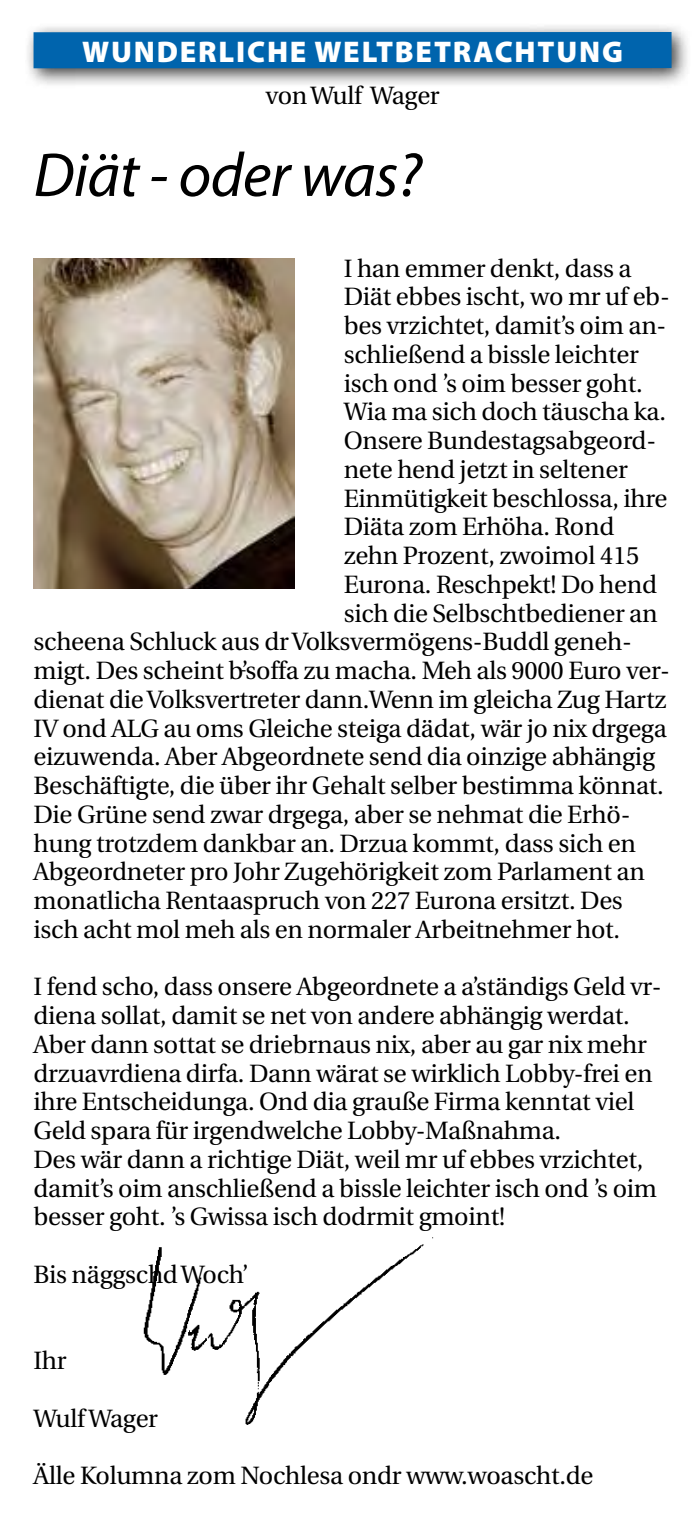
<style>
.page{position:relative;width:699px;height:1513px;background:#fff}
.page>*{position:absolute;margin:0;border:0;box-sizing:border-box;transform-origin:0 0}
.t1{font:italic 62.5px "Myriad Pro";letter-spacing:-.01em;color:#000}
.t2{font:900 30px "Myriad Pro";letter-spacing:.06em;color:#fff}
.t3{font:25px/28.8px "Utopia";letter-spacing:-.01em;color:#000}
</style>
<div class="page">
<div style="left:24px;top:22px;width:667px;height:67px;background:#000;opacity:.75"></div>
<div style="left:34px;top:32px;width:637px;height:36px;background:#0064ad"></div>
<img style="left:34px;top:259px;width:260px;height:330px">
<img style="left:143px;top:1237px;width:291px;height:188px">
<p class="t2" style="left:82px;top:32px;width:542px">WUNDERLICHE WELTBETRACHTUNG</p>
<p class="t3" style="left:265px;top:82px;width:176px">von Wulf Wager</p>
<h1 class="t1" style="left:34px;top:136px;width:390px">Diät - oder was?</h1>
<p class="t3" style="left:344px;top:254px;width:289px">I han emmer denkt, dass a</p>
<p class="t3" style="left:344px;top:283px;width:327px">Diät ebbes ischt, wo mr uf eb-</p>
<p class="t3" style="left:344px;top:312px;width:324px">bes vrzichtet, damit’s oim an-</p>
<p class="t3" style="left:344px;top:340px;width:297px">schließend a bissle leichter</p>
<p class="t3" style="left:344px;top:369px;width:300px">isch ond ’s oim besser goht.</p>
<p class="t3" style="left:344px;top:398px;width:324px">Wia ma sich doch täuscha ka.</p>
<p class="t3" style="left:344px;top:427px;width:314px">Onsere Bundestagsabgeord-</p>
<p class="t3" style="left:344px;top:455px;width:285px">nete hend jetzt in seltener</p>
<p class="t3" style="left:344px;top:484px;width:325px">Einmütigkeit beschlossa, ihre</p>
<p class="t3" style="left:344px;top:513px;width:272px">Diäta zom Erhöha. Rond</p>
<p class="t3" style="left:344px;top:542px;width:297px">zehn Prozent, zwoimol 415</p>
<p class="t3" style="left:344px;top:570px;width:315px">Eurona. Reschpekt! Do hend</p>
<p class="t3" style="left:344px;top:599px;width:315px">sich die Selbschtbediener an</p>
<p class="t3" style="left:34px;top:628px;width:600px">scheena Schluck aus dr Volksvermögens-Buddl geneh-</p>
<p class="t3" style="left:34px;top:657px;width:638px">migt. Des scheint b’soffa zu macha. Meh als 9000 Euro ver-</p>
<p class="t3" style="left:34px;top:685px;width:634px">dienat die Volksvertreter dann.Wenn im gleicha Zug Hartz</p>
<p class="t3" style="left:34px;top:714px;width:635px">IV ond ALG au oms Gleiche steiga dädat, wär jo nix drgega</p>
<p class="t3" style="left:34px;top:743px;width:623px">eizuwenda. Aber Abgeordnete send dia oinzige abhängig</p>
<p class="t3" style="left:34px;top:772px;width:632px">Beschäftigte, die über ihr Gehalt selber bestimma könnat.</p>
<p class="t3" style="left:34px;top:800px;width:598px">Die Grüne send zwar drgega, aber se nehmat die Erhö-</p>
<p class="t3" style="left:34px;top:829px;width:604px">hung trotzdem dankbar an. Drzua kommt, dass sich en</p>
<p class="t3" style="left:34px;top:858px;width:613px">Abgeordneter pro Johr Zugehörigkeit zom Parlament an</p>
<p class="t3" style="left:34px;top:887px;width:591px">monatlicha Rentaaspruch von 227 Eurona ersitzt. Des</p>
<p class="t3" style="left:34px;top:915px;width:588px">isch acht mol meh als en normaler Arbeitnehmer hot.</p>
<p class="t3" style="left:34px;top:973px;width:629px">I fend scho, dass onsere Abgeordnete a a’ständigs Geld vr&shy;diena sollat, damit se net von andere abhängig werdat.<br>Aber dann sottat se driebrnaus nix, aber au gar nix mehr drzuavrdiena dirfa. Dann wärat se wirklich Lobby-frei en ihre Entscheidunga. Ond dia grauße Firma kenntat viel Geld spara für irgendwelche Lobby-Maßnahma.<br>Des wär dann a richtige Diät, weil mr uf ebbes vrzichtet, damit’s oim anschließend a bissle leichter isch ond ’s oim besser goht. ’s Gwissa isch dodrmit gmoint!</p>
<p class="t3" style="left:34px;top:1260px;width:217px">Bis näggschd Woch’</p>
<p class="t3" style="left:34px;top:1347px;width:34px">Ihr</p>
<p class="t3" style="left:34px;top:1404px;width:126px">Wulf Wager</p>
<p class="t3" style="left:34px;top:1462px;width:561px">Älle Kolumna zom Nochlesa ondr www.woascht.de</p>
</div>
